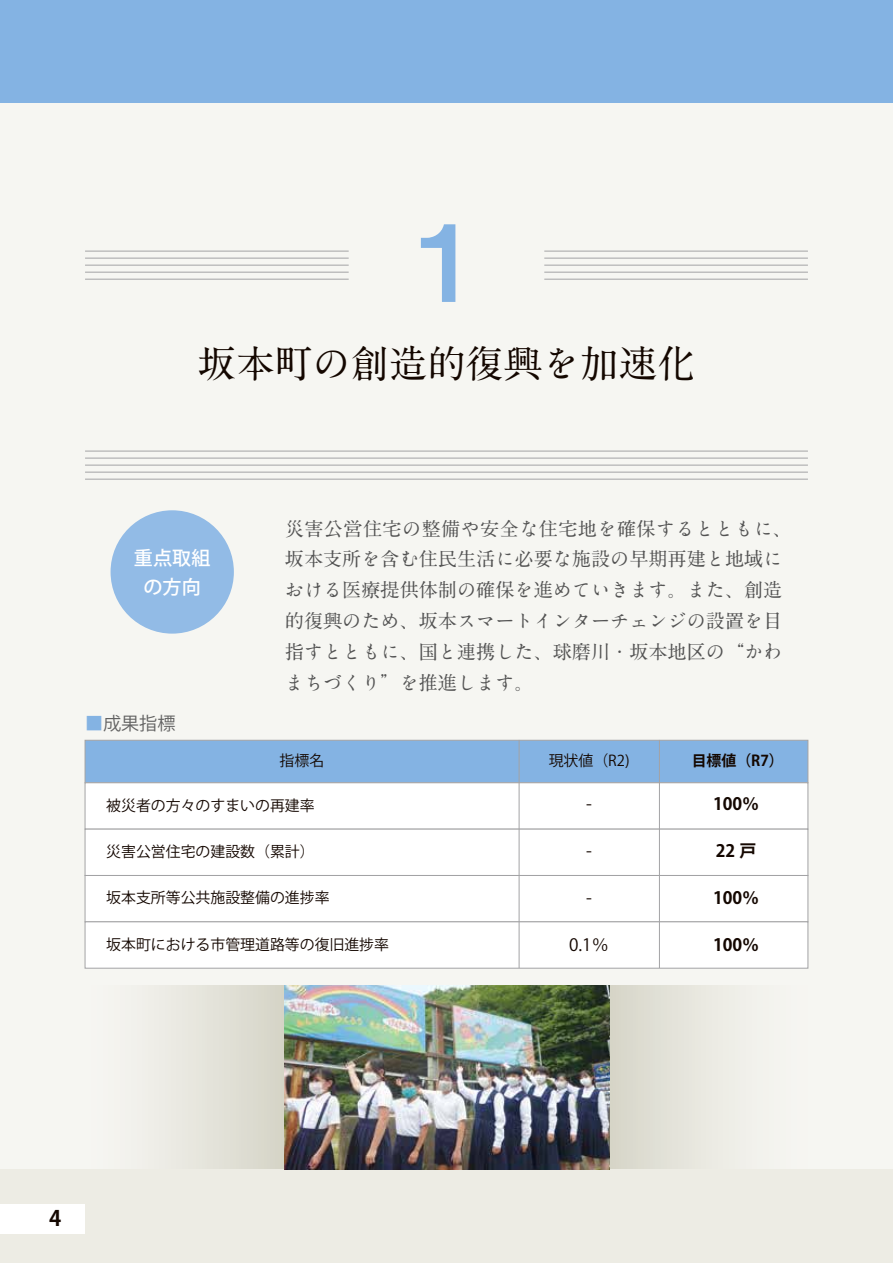
<style>
.page{position:relative;width:893px;height:1263px;background:#f6f6f2}
.page>*{position:absolute;margin:0;border:0;box-sizing:border-box;transform-origin:0 0}
.t1{font:106.35px "Midashi Go Pro MB31";color:#84b3e3}
.t2{font:700 38.25px "A1 Mincho Std";color:#140700}
.t3{font:700 21.3px "Koz Go Pr 6 N";color:#140700}
.t4{font:700 19.2px/30.8px "A1 Mincho Std";color:#535353}
.t5{font:500 19.2px/28.7px "Koz Go Pr 6 N";color:#fff;text-align:center}
.t6{font:18px "Koz Go Pr 6 N";color:#616161}
.t7{font:700 16.95px "Koz Go Pr 6 N";color:#140700}
.t8{font:16.95px "Koz Go Pr 6 N";color:#140700}
.t9{font:14.85px "Koz Go Pr 6 N";color:#140700}
.t10{font:700 14.85px "Koz Go Pr 6 N";color:#140700}
.s1{color:#84b3e3}
</style>
<div class="page">
<svg style="left:154px;top:985px;width:581px;height:184px"></svg>
<div style="left:0;top:1169px;width:893px;height:94px;background:#edece4"></div>
<div style="left:0;top:0;width:893px;height:102px;background:#84b3e3"></div>
<div style="left:0;top:1204px;width:85px;height:29px;background:#fff"></div>
<hr style="left:85px;top:251px;width:264px;height:1px;background:#a3a3a5">
<hr style="left:85px;top:258px;width:264px;height:1px;background:#a3a3a5">
<hr style="left:85px;top:265px;width:264px;height:1px;background:#a3a3a5">
<hr style="left:85px;top:272px;width:264px;height:1px;background:#a3a3a5">
<hr style="left:85px;top:279px;width:264px;height:1px;background:#a3a3a5">
<hr style="left:544px;top:251px;width:264px;height:1px;background:#a3a3a5">
<hr style="left:544px;top:258px;width:264px;height:1px;background:#a3a3a5">
<hr style="left:544px;top:265px;width:264px;height:1px;background:#a3a3a5">
<hr style="left:544px;top:272px;width:264px;height:1px;background:#a3a3a5">
<hr style="left:544px;top:279px;width:264px;height:1px;background:#a3a3a5">
<hr style="left:85px;top:451px;width:723px;height:1px;background:#a3a3a5">
<hr style="left:85px;top:458px;width:723px;height:1px;background:#a3a3a5">
<hr style="left:85px;top:465px;width:723px;height:1px;background:#a3a3a5">
<hr style="left:85px;top:472px;width:723px;height:1px;background:#a3a3a5">
<hr style="left:85px;top:479px;width:723px;height:1px;background:#a3a3a5">
<div style="left:111px;top:510px;width:123px;height:124px;background:#92bbe6;border-radius:50%"></div>
<div style="left:85px;top:740px;width:723px;height:43px;background:#84b3e3;border:1px solid #a3a3a5"></div>
<div style="left:85px;top:782px;width:723px;height:47px;background:#fff;border:1px solid #a3a3a5"></div>
<div style="left:85px;top:829px;width:723px;height:47px;background:#fff;border:1px solid #a3a3a5"></div>
<div style="left:85px;top:875px;width:723px;height:47px;background:#fff;border:1px solid #a3a3a5"></div>
<div style="left:85px;top:921px;width:723px;height:47px;background:#fff;border:1px solid #a3a3a5"></div>
<hr style="left:519px;top:740px;width:1px;height:228px;background:#a3a3a5">
<hr style="left:659px;top:740px;width:1px;height:228px;background:#a3a3a5">
<img style="left:285px;top:985px;width:325px;height:184px">
<h1 class="t1" style="left:417px;top:177px;width:61px">1</h1>
<h2 class="t2" style="left:198px;top:333px;width:499px">坂本町の創造的復興を加速化</h2>
<p class="t5" style="left:134px;top:544px;width:78px">重点取組の方向</p>
<p class="t6" style="left:85px;top:713px;width:92px"><span class="s1">■</span>成果指標</p>
<p class="t4" style="left:285px;top:510px;width:509px">災害公営住宅の整備や安全な住宅地を確保するとともに、坂本支所を含む住民生活に必要な施設の早期再建と地域における医療提供体制の確保を進めていきます。また、創造的復興のため、坂本スマートインターチェンジの設置を目指すとともに、国と連携した、球磨川・坂本地区の“かわまちづくり”を推進します。</p>
<p class="t9" style="left:280px;top:752px;width:46px">指標名</p>
<p class="t9" style="left:549px;top:752px;width:82px">現状値（R2)</p>
<p class="t10" style="left:692px;top:752px;width:94px">目標値（R7）</p>
<p class="t9" style="left:106px;top:797px;width:210px">被災者の方々のすまいの再建率</p>
<p class="t9" style="left:106px;top:843px;width:210px">災害公営住宅の建設数（累計）</p>
<p class="t9" style="left:106px;top:890px;width:225px">坂本支所等公共施設整備の進捗率</p>
<p class="t9" style="left:106px;top:936px;width:284px">坂本町における市管理道路等の復旧進捗率</p>
<p class="t8" style="left:586px;top:794px;width:7px">-</p>
<p class="t8" style="left:586px;top:841px;width:7px">-</p>
<p class="t8" style="left:586px;top:888px;width:7px">-</p>
<p class="t8" style="left:569px;top:935px;width:41px">0.1％</p>
<p class="t7" style="left:713px;top:794px;width:48px">100％</p>
<p class="t7" style="left:716px;top:841px;width:42px">22 戸</p>
<p class="t7" style="left:713px;top:888px;width:48px">100％</p>
<p class="t7" style="left:713px;top:935px;width:48px">100％</p>
<p class="t3" style="left:49px;top:1206px;width:14px">4</p>
</div>
